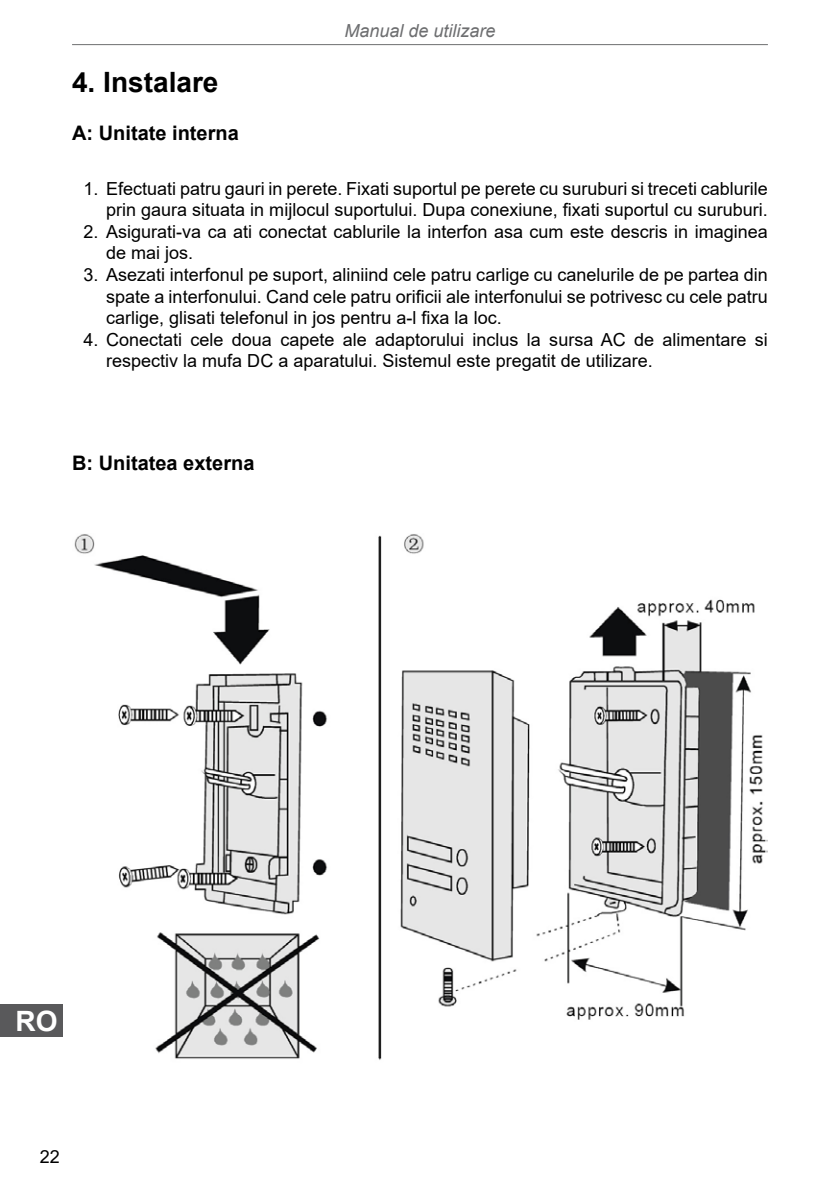
<style>
.page{position:relative;width:840px;height:1191px;background:#fff}
.page>*{position:absolute;margin:0;border:0;box-sizing:border-box;transform-origin:0 0}
.t1{font:700 28px "Arial";color:#000}
.t2{font:700 28px "Arial";color:#fff}
.t3{font:700 20px "Arial";color:#000}
.t4{font:18px/21.6px "Arial";color:#000}
.t5{font:italic 18px "Arial";color:#6d6e70}
</style>
<div class="page">
<hr style="left:72px;top:44px;width:695px;height:1px;background:#6d6e70">
<svg style="left:340px;top:44px;width:159px;height:2px"></svg>
<div style="left:0;top:1004px;width:62px;height:33px;background:#59595b"></div>
<img style="left:74px;top:534px;width:693px;height:526px">
<h1 class="t1" style="left:72px;top:63px;width:148px">4. Instalare</h1>
<p class="t3" style="left:72px;top:119px;width:168px">A: Unitate interna</p>
<p class="t5" style="left:344px;top:19px;width:153px">Manual de utilizare</p>
<p class="t4" style="left:83px;top:177px;width:685px;text-align:right">1. Efectuati patru gauri in perete. Fixati suportul pe perete cu suruburi si treceti cablurile prin gaura situata in mijlocul suportului. Dupa conexiune, fixati suportul cu suruburi.</p>
<p class="t4" style="left:106px;top:220px;width:663px;text-indent:-23px">2. Asigurati-va ca ati conectat cablurile la interfon asa cum este descris in imaginea de mai jos.</p>
<p class="t4" style="left:106px;top:264px;width:663px;text-align:justify;text-indent:-23px">3. Asezati interfonul pe suport, aliniind cele patru carlige cu canelurile de pe partea din spate a interfonului. Cand cele patru orificii ale interfonului se potrivesc cu cele patru carlige, glisati telefonul in jos pentru a-l fixa la loc.</p>
<p class="t4" style="left:106px;top:328px;width:663px;text-indent:-23px">4. Conectati cele doua capete ale adaptorului inclus la sursa AC de alimentare si respectiv la mufa DC a aparatului. Sistemul este pregatit de utilizare.</p>
<p class="t3" style="left:72px;top:448px;width:184px">B: Unitatea externa</p>
<h1 class="t2" style="left:16px;top:1001px;width:44px">RO</h1>
<p class="t4" style="left:40px;top:1145px;width:22px">22</p>
</div>
